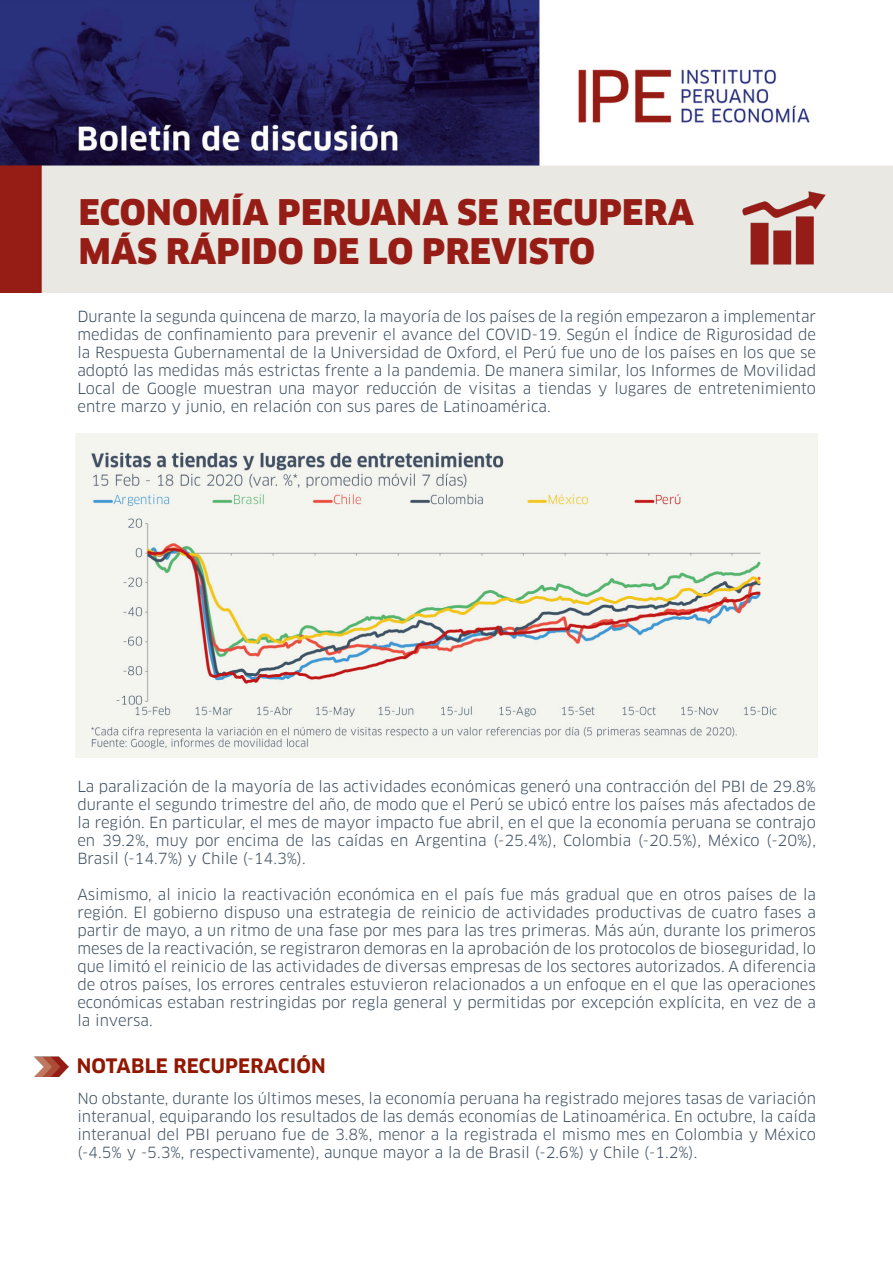
<style>
.page{position:relative;width:893px;height:1263px;background:#fff}
.page>*{position:absolute;margin:0;border:0;box-sizing:border-box;transform-origin:0 0}
.t1{font:900 34.5px/39px "Clan Pro";letter-spacing:.01em;color:#961d15}
.t2{font:700 19.5px "Clan Pro";letter-spacing:.01em;color:#911700}
.t3{font:15px/18px "Clan Pro";color:#3e4f5f;text-align:justify}
</style>
<div class="page">
<img style="left:0;top:0;width:893px;height:292px">
<img style="left:733px;top:175px;width:96px;height:106px">
<img style="left:34px;top:1056px;width:34px;height:20px">
<img style="left:76px;top:434px;width:741px;height:323px">
<p class="t1" style="left:79px;top:193px;width:617px">ECONOMÍA PERUANA SE RECUPERA<br>MÁS RÁPIDO DE LO PREVISTO</p>
<p class="t3" style="left:77px;top:307px;width:740px">Durante la segunda quincena de marzo, la mayoría de los países de la región empezaron a implementar medidas de confinamiento para prevenir el avance del COVID-19. Según el Índice de Rigurosidad de la Respuesta Gubernamental de la Universidad de Oxford, el Perú fue uno de los países en los que se adoptó las medidas más estrictas frente a la pandemia. De manera similar, los Informes de Movilidad Local de Google muestran una mayor reducción de visitas a tiendas y lugares de entretenimiento entre marzo y junio, en relación con sus pares de Latinoamérica.</p>
<p class="t3" style="left:77px;top:777px;width:740px">La paralización de la mayoría de las actividades económicas generó una contracción del PBI de 29.8% durante el segundo trimestre del año, de modo que el Perú se ubicó entre los países más afectados de la región. En particular, el mes de mayor impacto fue abril, en el que la economía peruana se contrajo en 39.2%, muy por encima de las caídas en Argentina (-25.4%), Colombia (-20.5%), México (-20%), Brasil (-14.7%) y Chile (-14.3%).</p>
<p class="t3" style="left:77px;top:885px;width:740px">Asimismo, al inicio la reactivación económica en el país fue más gradual que en otros países de la región. El gobierno dispuso una estrategia de reinicio de actividades productivas de cuatro fases a partir de mayo, a un ritmo de una fase por mes para las tres primeras. Más aún, durante los primeros meses de la reactivación, se registraron demoras en la aprobación de los protocolos de bioseguridad, lo que limitó el reinicio de las actividades de diversas empresas de los sectores autorizados. A diferencia de otros países, los errores centrales estuvieron relacionados a un enfoque en el que las operaciones económicas estaban restringidas por regla general y permitidas por excepción explícita, en vez de a la inversa.</p>
<p class="t2" style="left:77px;top:1055px;width:251px">NOTABLE RECUPERACIÓN</p>
<p class="t3" style="left:77px;top:1089px;width:740px">No obstante, durante los últimos meses, la economía peruana ha registrado mejores tasas de variación interanual, equiparando los resultados de las demás economías de Latinoamérica. En octubre, la caída interanual del PBI peruano fue de 3.8%, menor a la registrada el mismo mes en Colombia y México (-4.5% y -5.3%, respectivamente), aunque mayor a la de Brasil (-2.6%) y Chile (-1.2%).</p>
</div>
